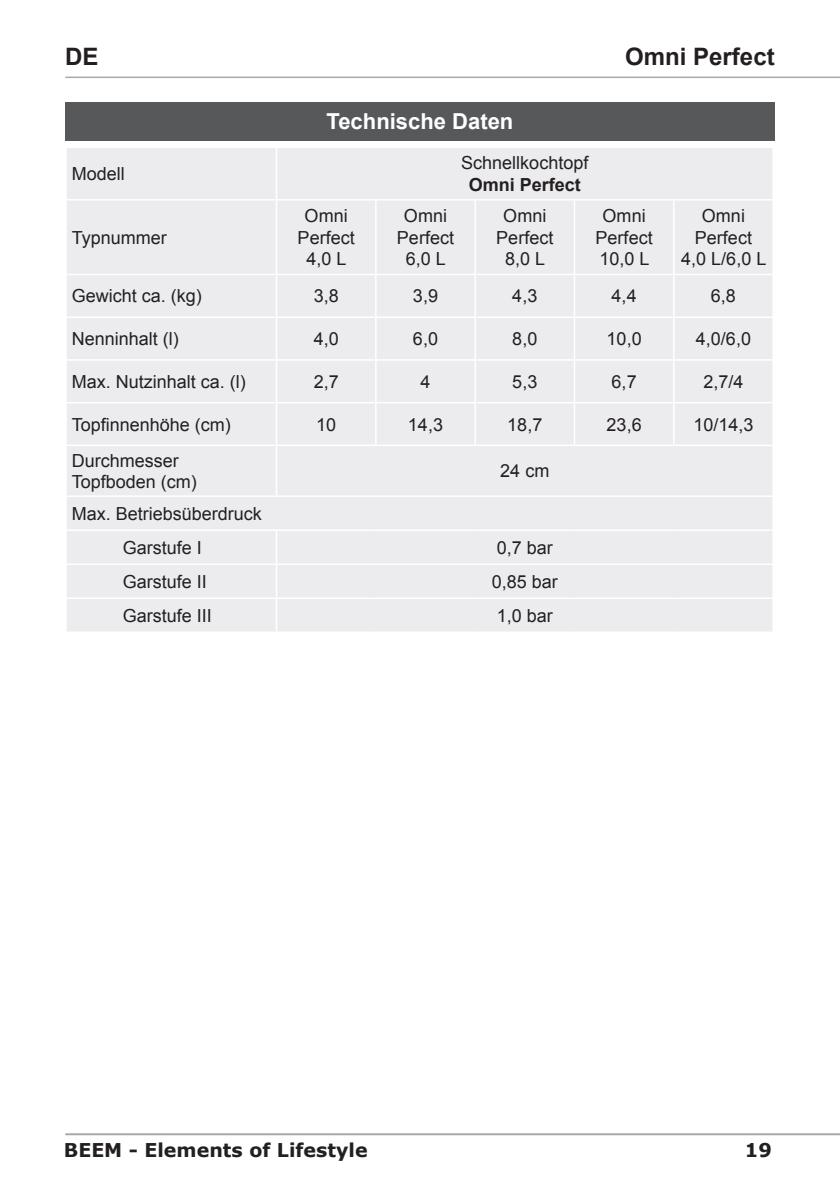
<style>
.page{position:relative;width:840px;height:1191px;background:#fff}
.page>*{position:absolute;margin:0;border:0;box-sizing:border-box;transform-origin:0 0}
.t1{font:700 24px "Arial";color:#231f20}
.Kapitel_1{font:700 22px "Arial";color:#fff}
.t2{font:700 19px "Verdana";color:#231f20}
.Tabellentext{font:18px/21.6px "Arial";color:#231f20;text-align:center}
.s1{font-weight:700}
</style>
<div class="page">
<hr style="left:65px;top:1133px;width:774px;height:2px;background:#a8a9ad">
<hr style="left:65px;top:77px;width:774px;height:1px;background:#a8a9ad">
<div style="left:65px;top:102px;width:709px;height:39px;background:#57585a"></div>
<div style="left:67px;top:148px;width:705px;height:483px;background:#ececee"></div>
<hr style="left:65px;top:274px;width:211px;height:1px;background:#fff">
<hr style="left:65px;top:316px;width:211px;height:2px;background:#fff">
<hr style="left:65px;top:359px;width:211px;height:2px;background:#fff">
<hr style="left:65px;top:402px;width:211px;height:1px;background:#fff">
<hr style="left:65px;top:444px;width:211px;height:2px;background:#fff">
<hr style="left:65px;top:199px;width:211px;height:1px;background:#fff">
<hr style="left:275px;top:318px;width:2px;height:41px;background:#fff">
<hr style="left:275px;top:361px;width:2px;height:41px;background:#fff">
<hr style="left:275px;top:403px;width:2px;height:41px;background:#fff">
<hr style="left:276px;top:274px;width:99px;height:1px;background:#fff">
<hr style="left:275px;top:275px;width:2px;height:41px;background:#fff">
<hr style="left:375px;top:274px;width:100px;height:1px;background:#fff">
<hr style="left:475px;top:274px;width:99px;height:1px;background:#fff">
<hr style="left:574px;top:274px;width:99px;height:1px;background:#fff">
<hr style="left:673px;top:274px;width:100px;height:1px;background:#fff">
<hr style="left:276px;top:316px;width:99px;height:2px;background:#fff">
<hr style="left:375px;top:316px;width:100px;height:2px;background:#fff">
<hr style="left:475px;top:316px;width:99px;height:2px;background:#fff">
<hr style="left:574px;top:316px;width:99px;height:2px;background:#fff">
<hr style="left:673px;top:316px;width:100px;height:2px;background:#fff">
<hr style="left:275px;top:200px;width:2px;height:74px;background:#fff">
<hr style="left:375px;top:200px;width:1px;height:74px;background:#fff">
<hr style="left:474px;top:200px;width:1px;height:74px;background:#fff">
<hr style="left:573px;top:200px;width:2px;height:74px;background:#fff">
<hr style="left:672px;top:200px;width:2px;height:74px;background:#fff">
<hr style="left:375px;top:275px;width:1px;height:41px;background:#fff">
<hr style="left:474px;top:275px;width:1px;height:41px;background:#fff">
<hr style="left:573px;top:275px;width:2px;height:41px;background:#fff">
<hr style="left:672px;top:275px;width:2px;height:41px;background:#fff">
<hr style="left:375px;top:318px;width:1px;height:41px;background:#fff">
<hr style="left:474px;top:318px;width:1px;height:41px;background:#fff">
<hr style="left:573px;top:318px;width:2px;height:41px;background:#fff">
<hr style="left:672px;top:318px;width:2px;height:41px;background:#fff">
<hr style="left:375px;top:361px;width:1px;height:41px;background:#fff">
<hr style="left:474px;top:361px;width:1px;height:41px;background:#fff">
<hr style="left:573px;top:361px;width:2px;height:41px;background:#fff">
<hr style="left:672px;top:361px;width:2px;height:41px;background:#fff">
<hr style="left:375px;top:403px;width:1px;height:41px;background:#fff">
<hr style="left:474px;top:403px;width:1px;height:41px;background:#fff">
<hr style="left:573px;top:403px;width:2px;height:41px;background:#fff">
<hr style="left:672px;top:403px;width:2px;height:41px;background:#fff">
<hr style="left:65px;top:563px;width:211px;height:2px;background:#fff">
<hr style="left:65px;top:597px;width:211px;height:2px;background:#fff">
<hr style="left:275px;top:148px;width:2px;height:51px;background:#fff">
<hr style="left:276px;top:199px;width:99px;height:1px;background:#fff">
<hr style="left:375px;top:199px;width:100px;height:1px;background:#fff">
<hr style="left:475px;top:199px;width:99px;height:1px;background:#fff">
<hr style="left:574px;top:199px;width:99px;height:1px;background:#fff">
<hr style="left:673px;top:199px;width:100px;height:1px;background:#fff">
<hr style="left:276px;top:359px;width:99px;height:2px;background:#fff">
<hr style="left:375px;top:359px;width:100px;height:2px;background:#fff">
<hr style="left:475px;top:359px;width:99px;height:2px;background:#fff">
<hr style="left:574px;top:359px;width:99px;height:2px;background:#fff">
<hr style="left:673px;top:359px;width:100px;height:2px;background:#fff">
<hr style="left:276px;top:402px;width:99px;height:1px;background:#fff">
<hr style="left:375px;top:402px;width:100px;height:1px;background:#fff">
<hr style="left:475px;top:402px;width:99px;height:1px;background:#fff">
<hr style="left:574px;top:402px;width:99px;height:1px;background:#fff">
<hr style="left:673px;top:402px;width:100px;height:1px;background:#fff">
<hr style="left:276px;top:444px;width:99px;height:2px;background:#fff">
<hr style="left:275px;top:446px;width:2px;height:49px;background:#fff">
<hr style="left:375px;top:444px;width:100px;height:2px;background:#fff">
<hr style="left:475px;top:444px;width:99px;height:2px;background:#fff">
<hr style="left:574px;top:444px;width:99px;height:2px;background:#fff">
<hr style="left:673px;top:444px;width:100px;height:2px;background:#fff">
<hr style="left:65px;top:495px;width:211px;height:2px;background:#fff">
<hr style="left:276px;top:495px;width:99px;height:2px;background:#fff">
<hr style="left:375px;top:495px;width:100px;height:2px;background:#fff">
<hr style="left:475px;top:495px;width:99px;height:2px;background:#fff">
<hr style="left:574px;top:495px;width:99px;height:2px;background:#fff">
<hr style="left:673px;top:495px;width:100px;height:2px;background:#fff">
<hr style="left:65px;top:529px;width:211px;height:2px;background:#fff">
<hr style="left:276px;top:529px;width:99px;height:2px;background:#fff">
<hr style="left:275px;top:531px;width:2px;height:32px;background:#fff">
<hr style="left:375px;top:529px;width:100px;height:2px;background:#fff">
<hr style="left:475px;top:529px;width:99px;height:2px;background:#fff">
<hr style="left:574px;top:529px;width:99px;height:2px;background:#fff">
<hr style="left:673px;top:529px;width:100px;height:2px;background:#fff">
<hr style="left:276px;top:563px;width:99px;height:2px;background:#fff">
<hr style="left:275px;top:565px;width:2px;height:32px;background:#fff">
<hr style="left:375px;top:563px;width:100px;height:2px;background:#fff">
<hr style="left:475px;top:563px;width:99px;height:2px;background:#fff">
<hr style="left:574px;top:563px;width:99px;height:2px;background:#fff">
<hr style="left:673px;top:563px;width:100px;height:2px;background:#fff">
<hr style="left:276px;top:597px;width:99px;height:2px;background:#fff">
<hr style="left:275px;top:599px;width:2px;height:32px;background:#fff">
<hr style="left:375px;top:597px;width:100px;height:2px;background:#fff">
<hr style="left:475px;top:597px;width:99px;height:2px;background:#fff">
<hr style="left:574px;top:597px;width:99px;height:2px;background:#fff">
<hr style="left:673px;top:597px;width:100px;height:2px;background:#fff">
<h1 class="t1" style="left:65px;top:41px;width:35px">DE</h1>
<h1 class="t1" style="left:624px;top:41px;width:151px">Omni Perfect</h1>
<p class="Kapitel_1" style="left:326px;top:107px;width:188px">Technische Daten</p>
<p class="Tabellentext" style="left:72px;top:163px;width:55px">Modell</p>
<p class="Tabellentext" style="left:461px;top:152px;width:129px">Schnellkochtopf<br><span class="s1">Omni Perfect</span></p>
<p class="Tabellentext" style="left:72px;top:227px;width:97px">Typnummer</p>
<p class="Tabellentext" style="left:297px;top:205px;width:59px">Omni<br>Perfect<br>4,0 L</p>
<p class="Tabellentext" style="left:397px;top:205px;width:59px">Omni<br>Perfect<br>6,0 L</p>
<p class="Tabellentext" style="left:496px;top:205px;width:59px">Omni<br>Perfect<br>8,0 L</p>
<p class="Tabellentext" style="left:595px;top:205px;width:59px">Omni<br>Perfect<br>10,0 L</p>
<p class="Tabellentext" style="left:680px;top:205px;width:87px">Omni<br>Perfect<br>4,0 L/6,0 L</p>
<p class="Tabellentext" style="left:72px;top:285px;width:132px">Gewicht ca. (kg)</p>
<p class="Tabellentext" style="left:313px;top:285px;width:27px">3,8</p>
<p class="Tabellentext" style="left:413px;top:285px;width:27px">3,9</p>
<p class="Tabellentext" style="left:512px;top:285px;width:27px">4,3</p>
<p class="Tabellentext" style="left:611px;top:285px;width:27px">4,4</p>
<p class="Tabellentext" style="left:710px;top:285px;width:27px">6,8</p>
<p class="Tabellentext" style="left:72px;top:328px;width:109px">Nenninhalt (l)</p>
<p class="Tabellentext" style="left:313px;top:328px;width:27px">4,0</p>
<p class="Tabellentext" style="left:413px;top:328px;width:27px">6,0</p>
<p class="Tabellentext" style="left:512px;top:328px;width:27px">8,0</p>
<p class="Tabellentext" style="left:606px;top:328px;width:37px">10,0</p>
<p class="Tabellentext" style="left:695px;top:328px;width:57px">4,0/6,0</p>
<p class="Tabellentext" style="left:72px;top:371px;width:176px">Max. Nutzinhalt ca. (l)</p>
<p class="Tabellentext" style="left:313px;top:371px;width:27px">2,7</p>
<p class="Tabellentext" style="left:420px;top:371px;width:12px">4</p>
<p class="Tabellentext" style="left:512px;top:371px;width:27px">5,3</p>
<p class="Tabellentext" style="left:611px;top:371px;width:27px">6,7</p>
<p class="Tabellentext" style="left:703px;top:371px;width:42px">2,7/4</p>
<p class="Tabellentext" style="left:72px;top:413px;width:161px">Topfinnenhöhe (cm)</p>
<p class="Tabellentext" style="left:316px;top:413px;width:22px">10</p>
<p class="Tabellentext" style="left:408px;top:413px;width:37px">14,3</p>
<p class="Tabellentext" style="left:507px;top:413px;width:37px">18,7</p>
<p class="Tabellentext" style="left:606px;top:413px;width:37px">23,6</p>
<p class="Tabellentext" style="left:693px;top:413px;width:62px">10/14,3</p>
<p class="Tabellentext" style="left:72px;top:449px;width:127px;text-align:left">Durchmesser<br>Topfboden (cm)</p>
<p class="Tabellentext" style="left:500px;top:460px;width:51px">24 cm</p>
<p class="Tabellentext" style="left:72px;top:503px;width:192px">Max. Betriebsüberdruck</p>
<p class="Tabellentext" style="left:123px;top:537px;width:81px">Garstufe I</p>
<p class="Tabellentext" style="left:496px;top:537px;width:58px">0,7 bar</p>
<p class="Tabellentext" style="left:123px;top:571px;width:86px">Garstufe II</p>
<p class="Tabellentext" style="left:491px;top:571px;width:68px">0,85 bar</p>
<p class="Tabellentext" style="left:123px;top:605px;width:91px">Garstufe III</p>
<p class="Tabellentext" style="left:496px;top:605px;width:58px">1,0 bar</p>
<p class="t2" style="left:64px;top:1137px;width:305px">BEEM - Elements of Lifestyle</p>
<p class="t2" style="left:744px;top:1137px;width:29px">19</p>
</div>
